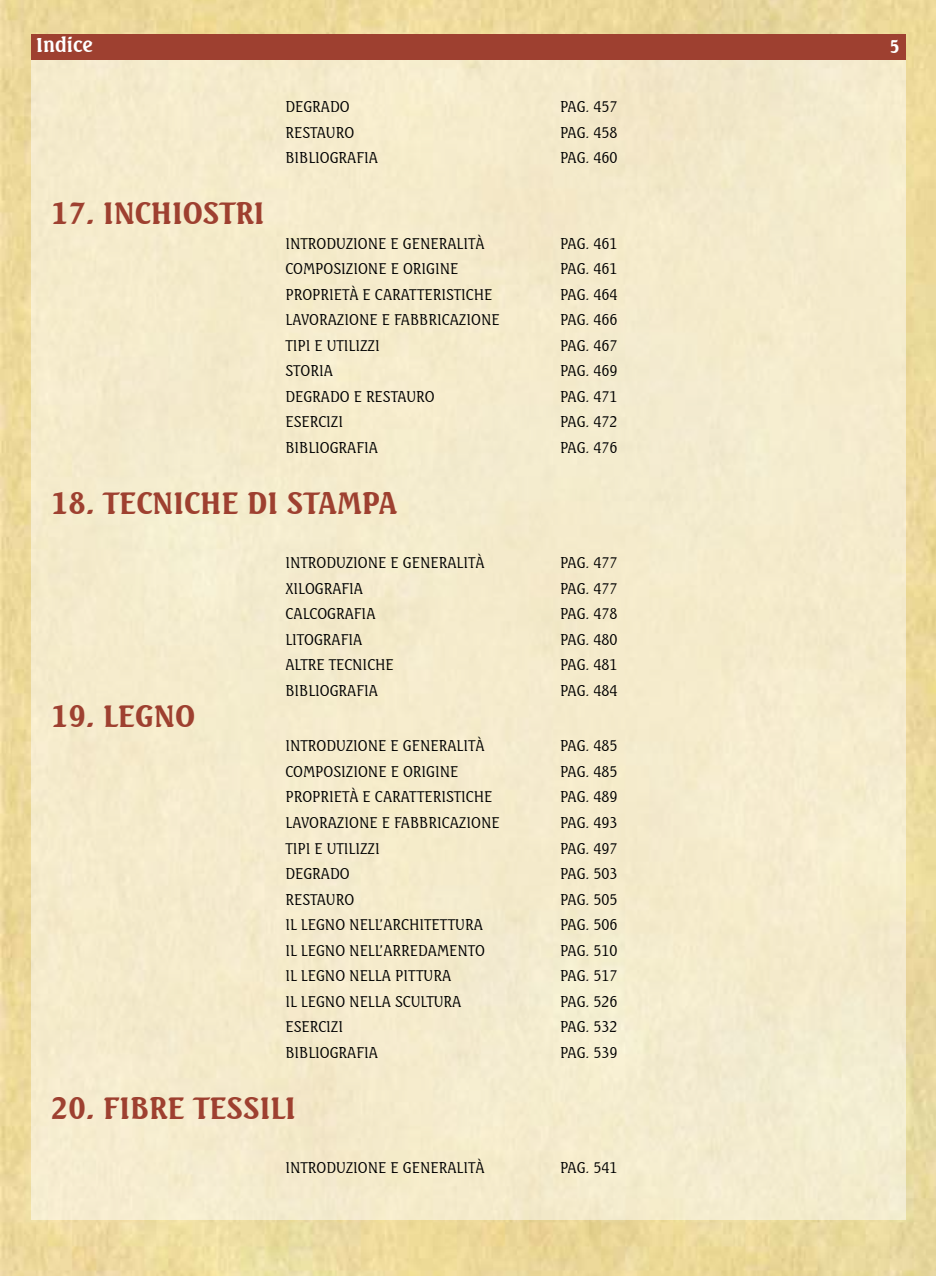
<style>
.page{position:relative;width:936px;height:1276px;background:#fff}
.page>*{position:absolute;margin:0;border:0;box-sizing:border-box;transform-origin:0 0}
.t1{font:700 30px "Seagull BT";color:#9e4030}
.t2{font:700 19.5px "Seagull BT";color:#fff}
.t3{font:700 18px "Seagull BT";color:#fff}
.t4{font:300 15px "Seagull BT";color:#000}
</style>
<div class="page">
<img style="left:0;top:0;width:935px;height:1276px">
<div style="left:31px;top:56px;width:874px;height:1163px;background:#f5ebcc"></div>
<div style="left:31px;top:34px;width:874px;height:25px;background:#9e4030"></div>
<h2 class="t2" style="left:36px;top:33px;width:58px">Indice</h2>
<p class="t3" style="left:889px;top:35px;width:12px">5</p>
<h1 class="t1" style="left:51px;top:194px;width:215px">17. INCHIOSTRI</h1>
<p class="t4" style="left:285px;top:97px;width:66px">DEGRADO</p>
<p class="t4" style="left:560px;top:97px;width:59px">PAG. 457</p>
<p class="t4" style="left:285px;top:122px;width:70px">RESTAURO</p>
<p class="t4" style="left:560px;top:122px;width:59px">PAG. 458</p>
<p class="t4" style="left:285px;top:148px;width:94px">BIBLIOGRAFIA</p>
<p class="t4" style="left:560px;top:148px;width:59px">PAG. 460</p>
<p class="t4" style="left:285px;top:233px;width:201px">INTRODUZIONE E GENERALITÀ</p>
<p class="t4" style="left:560px;top:233px;width:59px">PAG. 461</p>
<p class="t4" style="left:285px;top:259px;width:174px">COMPOSIZIONE E ORIGINE</p>
<p class="t4" style="left:560px;top:259px;width:59px">PAG. 461</p>
<p class="t4" style="left:285px;top:284px;width:208px">PROPRIETÀ E CARATTERISTICHE</p>
<p class="t4" style="left:560px;top:284px;width:59px">PAG. 464</p>
<p class="t4" style="left:285px;top:310px;width:216px">LAVORAZIONE E FABBRICAZIONE</p>
<p class="t4" style="left:560px;top:310px;width:59px">PAG. 466</p>
<p class="t4" style="left:285px;top:335px;width:96px">TIPI E UTILIZZI</p>
<p class="t4" style="left:560px;top:335px;width:59px">PAG. 467</p>
<p class="t4" style="left:285px;top:361px;width:49px">STORIA</p>
<p class="t4" style="left:560px;top:361px;width:59px">PAG. 469</p>
<p class="t4" style="left:285px;top:387px;width:151px">DEGRADO E RESTAURO</p>
<p class="t4" style="left:560px;top:387px;width:59px">PAG. 471</p>
<p class="t4" style="left:285px;top:412px;width:59px">ESERCIZI</p>
<p class="t4" style="left:560px;top:412px;width:59px">PAG. 472</p>
<p class="t4" style="left:285px;top:438px;width:94px">BIBLIOGRAFIA</p>
<p class="t4" style="left:560px;top:438px;width:59px">PAG. 476</p>
<h1 class="t1" style="left:51px;top:483px;width:347px">18. TECNICHE DI STAMPA</h1>
<p class="t4" style="left:285px;top:553px;width:201px">INTRODUZIONE E GENERALITÀ</p>
<p class="t4" style="left:560px;top:553px;width:59px">PAG. 477</p>
<p class="t4" style="left:285px;top:579px;width:79px">XILOGRAFIA</p>
<p class="t4" style="left:560px;top:579px;width:59px">PAG. 477</p>
<p class="t4" style="left:285px;top:604px;width:92px">CALCOGRAFIA</p>
<p class="t4" style="left:560px;top:604px;width:59px">PAG. 478</p>
<p class="t4" style="left:285px;top:630px;width:78px">LITOGRAFIA</p>
<p class="t4" style="left:560px;top:630px;width:59px">PAG. 480</p>
<p class="t4" style="left:285px;top:655px;width:110px">ALTRE TECNICHE</p>
<p class="t4" style="left:560px;top:655px;width:59px">PAG. 481</p>
<p class="t4" style="left:285px;top:681px;width:94px">BIBLIOGRAFIA</p>
<p class="t4" style="left:560px;top:681px;width:59px">PAG. 484</p>
<h1 class="t1" style="left:51px;top:696px;width:146px">19. LEGNO</h1>
<p class="t4" style="left:285px;top:736px;width:201px">INTRODUZIONE E GENERALITÀ</p>
<p class="t4" style="left:560px;top:736px;width:59px">PAG. 485</p>
<p class="t4" style="left:285px;top:762px;width:174px">COMPOSIZIONE E ORIGINE</p>
<p class="t4" style="left:560px;top:762px;width:59px">PAG. 485</p>
<p class="t4" style="left:285px;top:787px;width:208px">PROPRIETÀ E CARATTERISTICHE</p>
<p class="t4" style="left:560px;top:787px;width:59px">PAG. 489</p>
<p class="t4" style="left:285px;top:813px;width:216px">LAVORAZIONE E FABBRICAZIONE</p>
<p class="t4" style="left:560px;top:813px;width:59px">PAG. 493</p>
<p class="t4" style="left:285px;top:838px;width:96px">TIPI E UTILIZZI</p>
<p class="t4" style="left:560px;top:838px;width:59px">PAG. 497</p>
<p class="t4" style="left:285px;top:864px;width:66px">DEGRADO</p>
<p class="t4" style="left:560px;top:864px;width:59px">PAG. 503</p>
<p class="t4" style="left:285px;top:889px;width:70px">RESTAURO</p>
<p class="t4" style="left:560px;top:889px;width:59px">PAG. 505</p>
<p class="t4" style="left:285px;top:915px;width:199px">IL LEGNO NELL’ARCHITETTURA</p>
<p class="t4" style="left:560px;top:915px;width:59px">PAG. 506</p>
<p class="t4" style="left:285px;top:940px;width:201px">IL LEGNO NELL’ARREDAMENTO</p>
<p class="t4" style="left:560px;top:940px;width:59px">PAG. 510</p>
<p class="t4" style="left:285px;top:966px;width:167px">IL LEGNO NELLA PITTURA</p>
<p class="t4" style="left:560px;top:966px;width:59px">PAG. 517</p>
<p class="t4" style="left:285px;top:991px;width:177px">IL LEGNO NELLA SCULTURA</p>
<p class="t4" style="left:560px;top:991px;width:59px">PAG. 526</p>
<p class="t4" style="left:285px;top:1017px;width:59px">ESERCIZI</p>
<p class="t4" style="left:560px;top:1017px;width:59px">PAG. 532</p>
<p class="t4" style="left:285px;top:1042px;width:94px">BIBLIOGRAFIA</p>
<p class="t4" style="left:560px;top:1042px;width:59px">PAG. 539</p>
<h1 class="t1" style="left:51px;top:1088px;width:246px">20. FIBRE TESSILI</h1>
<p class="t4" style="left:285px;top:1158px;width:201px">INTRODUZIONE E GENERALITÀ</p>
<p class="t4" style="left:560px;top:1158px;width:59px">PAG. 541</p>
</div>
